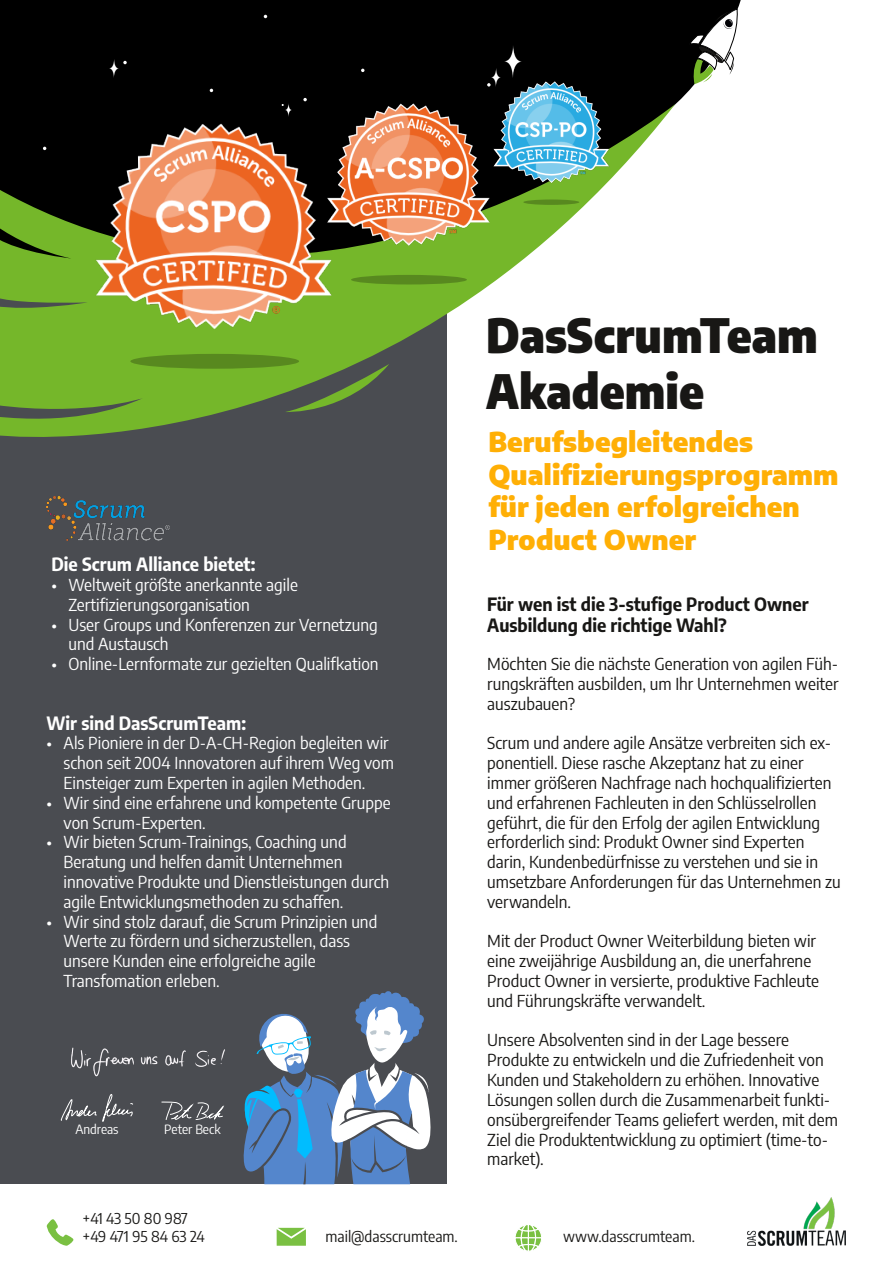
<style>
.page{position:relative;width:893px;height:1263px;background:#fff}
.page>*{position:absolute;margin:0;border:0;box-sizing:border-box;transform-origin:0 0}
.t1{font:900 semi-condensed 46.5px "Encode Sans";color:#181715}
.t2{font:900 27px "Encode Sans";color:#ffaf05}
.t3{font:700 semi-condensed 18px "Encode Sans";color:#181715}
.t4{font:700 semi-condensed 18px "Encode Sans";color:#fff}
.t5{font:semi-condensed 16.5px "Encode Sans";color:#181715}
.t6{font:semi-condensed 16.5px "Encode Sans";color:#fff}
.t7{font:semi-condensed 15px "Encode Sans";color:#181715}
.t8{font:semi-condensed 12.75px "Encode Sans";color:#fff}
</style>
<div class="page">
<div style="left:0;top:0;width:685px;height:105px;background:#000"></div>
<img style="left:504px;top:46px;width:17px;height:31px">
<img style="left:491px;top:69px;width:10px;height:11px">
<img style="left:109px;top:60px;width:10px;height:17px">
<div style="left:0;top:298px;width:446px;height:905px;background:#4a4c51"></div>
<svg style="left:0;top:104px;width:675px;height:379px"></svg>
<svg style="left:285px;top:364px;width:104px;height:51px"></svg>
<div style="left:0;top:1184px;width:893px;height:79px;background:#fff"></div>
<img style="left:747px;top:1197px;width:99px;height:48px">
<div style="left:130px;top:354px;width:169px;height:15px;background:#58891f;border-radius:50%"></div>
<div style="left:351px;top:275px;width:116px;height:9px;background:#58891f;border-radius:50%"></div>
<div style="left:523px;top:199px;width:56px;height:6px;background:#58891f;border-radius:50%"></div>
<svg style="left:515px;top:1225px;width:26px;height:26px"></svg>
<svg style="left:277px;top:1228px;width:29px;height:18px"></svg>
<svg style="left:47px;top:1219px;width:27px;height:27px"></svg>
<svg style="left:303px;top:98px;width:4px;height:3px"></svg>
<svg style="left:123px;top:61px;width:4px;height:3px"></svg>
<svg style="left:282px;top:104px;width:10px;height:11px"></svg>
<img style="left:88px;top:115px;width:253px;height:224px">
<img style="left:321px;top:96px;width:176px;height:156px">
<img style="left:489px;top:80px;width:124px;height:114px">
<svg style="left:667px;top:0;width:74px;height:95px"></svg>
<img style="left:47px;top:496px;width:122px;height:44px">
<svg style="left:61px;top:1094px;width:72px;height:28px"></svg>
<svg style="left:161px;top:1101px;width:63px;height:19px"></svg>
<img style="left:71px;top:1047px;width:154px;height:30px">
<svg style="left:243px;top:991px;width:188px;height:193px"></svg>
<p class="t4" style="left:51px;top:553px;width:206px">Die Scrum Alliance bietet:</p>
<p class="t6" style="left:51px;top:574px;width:248px">• Weltweit größte anerkannte agile</p>
<p class="t6" style="left:68px;top:594px;width:183px">Zertifizierungsorganisation</p>
<p class="t6" style="left:51px;top:614px;width:328px">• User Groups und Konferenzen zur Vernetzung</p>
<p class="t6" style="left:68px;top:633px;width:102px">und Austausch</p>
<p class="t6" style="left:51px;top:653px;width:329px">• Online-Lernformate zur gezielten Qualifkation</p>
<p class="t4" style="left:47px;top:711px;width:201px">Wir sind DasScrumTeam:</p>
<p class="t6" style="left:47px;top:732px;width:344px">• Als Pioniere in der D-A-CH-Region begleiten wir</p>
<p class="t6" style="left:64px;top:752px;width:332px">schon seit 2004 Innovatoren auf ihrem Weg vom</p>
<p class="t6" style="left:64px;top:772px;width:303px">Einsteiger zum Experten in agilen Methoden.</p>
<p class="t6" style="left:47px;top:792px;width:346px">• Wir sind eine erfahrene und kompetente Gruppe</p>
<p class="t6" style="left:64px;top:812px;width:144px">von Scrum-Experten.</p>
<p class="t6" style="left:47px;top:831px;width:302px">• Wir bieten Scrum-Trainings, Coaching und</p>
<p class="t6" style="left:64px;top:851px;width:280px">Beratung und helfen damit Unternehmen</p>
<p class="t6" style="left:64px;top:871px;width:327px">innovative Produkte und Dienstleistungen durch</p>
<p class="t6" style="left:64px;top:891px;width:281px">agile Entwicklungsmethoden zu schaffen.</p>
<p class="t6" style="left:47px;top:911px;width:332px">• Wir sind stolz darauf, die Scrum Prinzipien und</p>
<p class="t6" style="left:64px;top:930px;width:288px">Werte zu fördern und sicherzustellen, dass</p>
<p class="t6" style="left:64px;top:950px;width:254px">unsere Kunden eine erfolgreiche agile</p>
<p class="t6" style="left:64px;top:970px;width:158px">Transfomation erleben.</p>
<p class="t8" style="left:75px;top:1121px;width:45px">Andreas</p>
<p class="t8" style="left:164px;top:1121px;width:58px">Peter Beck</p>
<p class="t1" style="left:486px;top:305px;width:333px">DasScrumTeam</p>
<p class="t1" style="left:486px;top:361px;width:219px">Akademie</p>
<p class="t2" style="left:488px;top:425px;width:266px">Berufsbegleitendes</p>
<p class="t2" style="left:488px;top:457px;width:352px">Qualifizierungsprogramm</p>
<p class="t2" style="left:488px;top:489px;width:313px">für jeden erfolgreichen</p>
<p class="t2" style="left:488px;top:522px;width:209px">Product Owner</p>
<p class="t3" style="left:487px;top:592px;width:323px">Für wen ist die 3-stufige Product Owner</p>
<p class="t3" style="left:487px;top:614px;width:241px">Ausbildung die richtige Wahl?</p>
<p class="t5" style="left:487px;top:653px;width:352px">Möchten Sie die nächste Generation von agilen Füh-</p>
<p class="t5" style="left:487px;top:673px;width:353px">rungskräften ausbilden, um Ihr Unternehmen weiter</p>
<p class="t5" style="left:487px;top:693px;width:90px">auszubauen?</p>
<p class="t5" style="left:487px;top:732px;width:345px">Scrum und andere agile Ansätze verbreiten sich ex-</p>
<p class="t5" style="left:487px;top:752px;width:318px">ponentiell. Diese rasche Akzeptanz hat zu einer</p>
<p class="t5" style="left:487px;top:772px;width:346px">immer größeren Nachfrage nach hochqualifizierten</p>
<p class="t5" style="left:487px;top:792px;width:331px">und erfahrenen Fachleuten in den Schlüsselrollen</p>
<p class="t5" style="left:487px;top:812px;width:334px">geführt, die für den Erfolg der agilen Entwicklung</p>
<p class="t5" style="left:487px;top:831px;width:319px">erforderlich sind: Produkt Owner sind Experten</p>
<p class="t5" style="left:487px;top:851px;width:332px">darin, Kundenbedürfnisse zu verstehen und sie in</p>
<p class="t5" style="left:487px;top:871px;width:355px">umsetzbare Anforderungen für das Unternehmen zu</p>
<p class="t5" style="left:487px;top:891px;width:85px">verwandeln.</p>
<p class="t5" style="left:487px;top:930px;width:330px">Mit der Product Owner Weiterbildung bieten wir</p>
<p class="t5" style="left:487px;top:950px;width:326px">eine zweijährige Ausbildung an, die unerfahrene</p>
<p class="t5" style="left:487px;top:970px;width:333px">Product Owner in versierte, produktive Fachleute</p>
<p class="t5" style="left:487px;top:990px;width:220px">und Führungskräfte verwandelt.</p>
<p class="t5" style="left:487px;top:1029px;width:303px">Unsere Absolventen sind in der Lage bessere</p>
<p class="t5" style="left:487px;top:1049px;width:338px">Produkte zu entwickeln und die Zufriedenheit von</p>
<p class="t5" style="left:487px;top:1069px;width:334px">Kunden und Stakeholdern zu erhöhen. Innovative</p>
<p class="t5" style="left:487px;top:1089px;width:345px">Lösungen sollen durch die Zusammenarbeit funkti-</p>
<p class="t5" style="left:487px;top:1109px;width:352px">onsübergreifender Teams geliefert werden, mit dem</p>
<p class="t5" style="left:487px;top:1128px;width:342px">Ziel die Produktentwicklung zu optimiert (time-to-</p>
<p class="t5" style="left:487px;top:1148px;width:58px">market).</p>
<p class="t7" style="left:82px;top:1209px;width:107px">+41 43 50 80 987</p>
<p class="t7" style="left:82px;top:1227px;width:124px">+49 471 95 84 63 24</p>
<p class="t7" style="left:326px;top:1227px;width:134px">mail@dasscrumteam.</p>
<p class="t7" style="left:563px;top:1227px;width:133px">www.dasscrumteam.</p>
</div>
